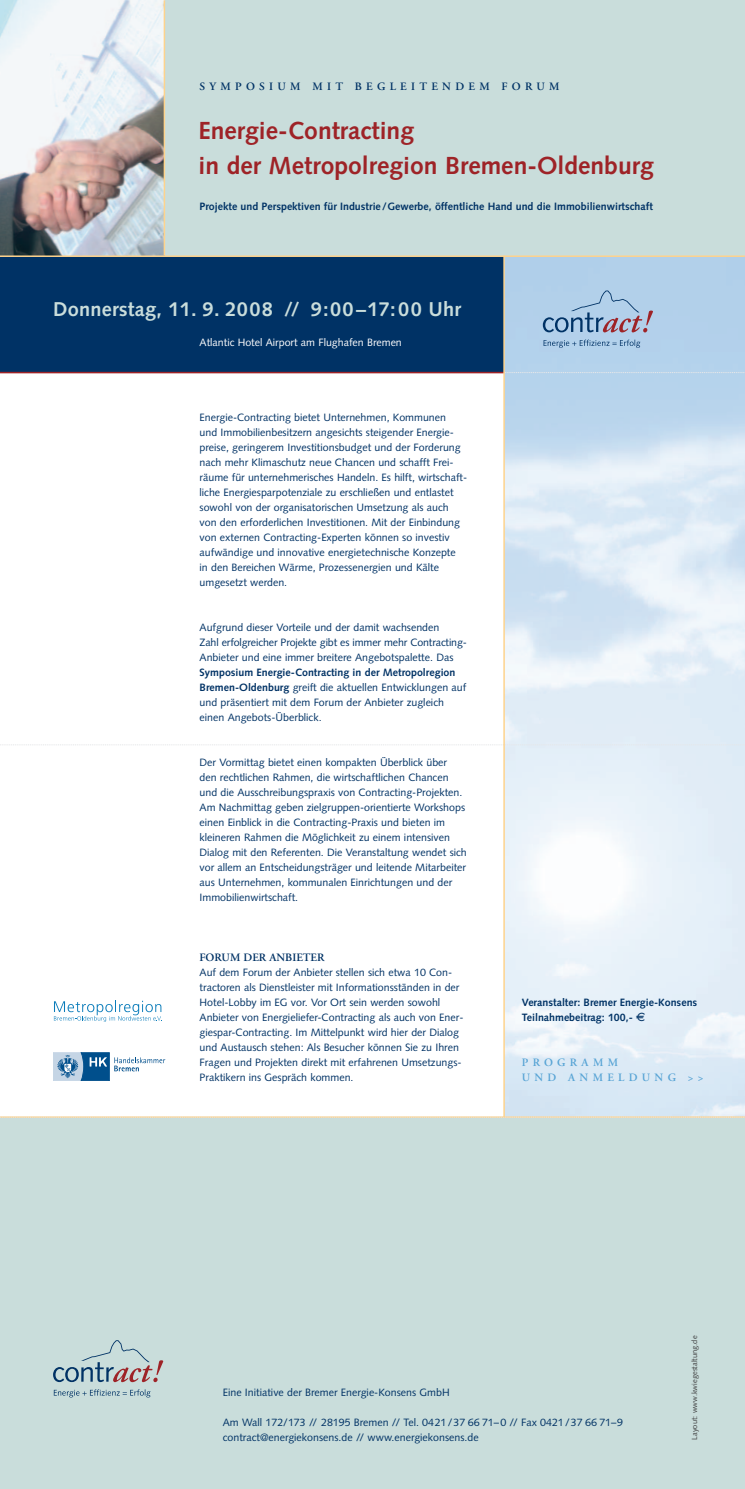
<style>
.page{position:relative;width:745px;height:1489px;background:#fff}
.page>*{position:absolute;margin:0;border:0;box-sizing:border-box;transform-origin:0 0}
.t1{font:700 24.75px/35px "Syntax";color:#9e2327}
.t2{font:700 20px "Syntax";letter-spacing:.01em;color:#c9dddb}
.t3{font:600 11.25px "Adobe Garamond";letter-spacing:.38em;color:#003265}
.t4{font:600 11.25px/15px "Adobe Garamond";letter-spacing:.38em;color:#58a4d5}
.t5{font:600 11.25px "Adobe Garamond";color:#003265}
.t6{font:10.62px/15px "Syntax";color:#003265}
.t7{font:700 10.62px/15px "Syntax";color:#003265}
.t8{font:10.62px "Syntax";color:#fff}
.t9{font:7.5px "Syntax";color:#3e3e3f}
.s1{font-weight:700}
.s2{font-family:"Eurofont";font-weight:400}
</style>
<div class="page">
<div style="left:0;top:1116px;width:744px;height:372px;background:#c9dddb"></div>
<div style="left:164px;top:0;width:580px;height:255px;background:#c9dddb"></div>
<div style="left:0;top:256px;width:503px;height:116px;background:#003265"></div>
<img style="left:504px;top:257px;width:240px;height:859px">
<img style="left:0;top:0;width:163px;height:255px">
<svg style="left:53px;top:1340px;width:110px;height:41px"></svg>
<svg style="left:54px;top:1389px;width:96px;height:8px"></svg>
<svg style="left:542px;top:290px;width:110px;height:42px;background:#a1b7d3"></svg>
<svg style="left:543px;top:339px;width:97px;height:9px"></svg>
<hr style="left:0;top:255px;width:744px;height:2px;background:#fed38d">
<svg style="left:0;top:744px;width:744px;height:1px"></svg>
<svg style="left:504px;top:372px;width:240px;height:1px"></svg>
<svg style="left:0;top:1116px;width:744px;height:1px"></svg>
<hr style="left:0;top:372px;width:503px;height:1px;background:#9e2327">
<hr style="left:163px;top:0;width:2px;height:255px;background:#fed38d">
<hr style="left:503px;top:255px;width:1px;height:861px;background:#fed38d">
<svg style="left:54px;top:1000px;width:108px;height:21px"></svg>
<svg style="left:53px;top:1052px;width:112px;height:28px"></svg>
<p class="t3" style="left:199px;top:82px;width:361px">SYMPOSIUM MIT BEGLEITENDEM FORUM</p>
<h1 class="t1" style="left:198px;top:115px;width:456px">Energie-Contracting<br>in der Metropolregion Bremen-Oldenburg</h1>
<p class="t7" style="left:199px;top:200px;width:454px">Projekte und Perspektiven für Industrie/Gewerbe, öffentliche Hand und die Immobilienwirtschaft</p>
<h2 class="t2" style="left:53px;top:300px;width:409px">Donnerstag, 11. 9. 2008 // 9:00–17:00 Uhr</h2>
<p class="t8" style="left:199px;top:337px;width:204px">Atlantic Hotel Airport am Flughafen Bremen</p>
<p class="t6" style="left:199px;top:410px;width:269px">Energie-Contracting bietet Unternehmen, Kommunen<br>und Immobilienbesitzern angesichts steigender Energie&shy;preise, geringerem Investitionsbudget und der Forderung nach mehr Klimaschutz neue Chancen und schafft Frei&shy;räume für unternehmerisches Handeln. Es hilft, wirtschaft&shy;liche Energiesparpotenziale zu erschließen und entlastet sowohl von der organisatorischen Umsetzung als auch von den erforderlichen Investitionen. Mit der Einbindung von externen Contracting-Experten können so investiv aufwändige und innovative energietechnische Konzepte<br>in den Bereichen Wärme, Prozessenergien und Kälte umgesetzt werden.</p>
<p class="t6" style="left:199px;top:620px;width:269px">Aufgrund dieser Vorteile und der damit wachsenden<br>Zahl erfolgreicher Projekte gibt es immer mehr Contracting-<br>Anbieter und eine immer breitere Angebotspalette. Das</p>
<p class="t6" style="left:199px;top:665px;width:268px"><span class="s1">Symposium Energie-Contracting in der Metropolregion Bremen-Oldenburg</span> greift die aktuellen Entwicklungen auf und präsentiert mit dem Forum der Anbieter zugleich einen Angebots-Überblick.</p>
<p class="t6" style="left:199px;top:755px;width:268px">Der Vormittag bietet einen kompakten Überblick über den rechtlichen Rahmen, die wirtschaftlichen Chancen und die Ausschreibungspraxis von Contracting-Projekten.<br>Am Nachmittag geben zielgruppen-orientierte Workshops einen Einblick in die Contracting-Praxis und bieten im kleineren Rahmen die Möglichkeit zu einem intensiven Dialog mit den Referenten. Die Veranstaltung wendet sich vor allem an Entscheidungsträger und leitende Mitarbeiter aus Unternehmen, kommunalen Einrichtungen und der Immobilienwirtschaft.</p>
<p class="t5" style="left:199px;top:952px;width:126px">FORUM DER ANBIETER</p>
<p class="t6" style="left:199px;top:965px;width:265px">Auf dem Forum der Anbieter stellen sich etwa 10 Con&shy;tractoren als Dienstleister mit Informationsständen in der Hotel-Lobby im EG vor. Vor Ort sein werden sowohl Anbieter von Energieliefer-Contracting als auch von Ener&shy;giespar-Contracting. Im Mittelpunkt wird hier der Dialog und Austausch stehen: Als Besucher können Sie zu Ihren Fragen und Projekten direkt mit erfahrenen Umsetzungs-Praktikern ins Gespräch kommen.</p>
<p class="t7" style="left:521px;top:995px;width:177px">Veranstalter: Bremer Energie-Konsens<br>Teilnahmebeitrag: 100,- <span class="s2">E</span></p>
<p class="t4" style="left:521px;top:1055px;width:183px">PROGRAMM<br>UND ANMELDUNG &gt;&gt;</p>
<p class="t6" style="left:223px;top:1385px;width:228px">Eine Initiative der Bremer Energie-Konsens GmbH</p>
<p class="t6" style="left:223px;top:1415px;width:401px">Am Wall 172/173 // 28195 Bremen // Tel. 0421/37 66 71–0 // Fax 0421/37 66 71–9 contract@energiekonsens.de // www.energiekonsens.de</p>
<p class="t9" style="left:691px;top:1439px;width:106px;rotate:-90deg">Layout: www.kwiegestaltung.de</p>
</div>
